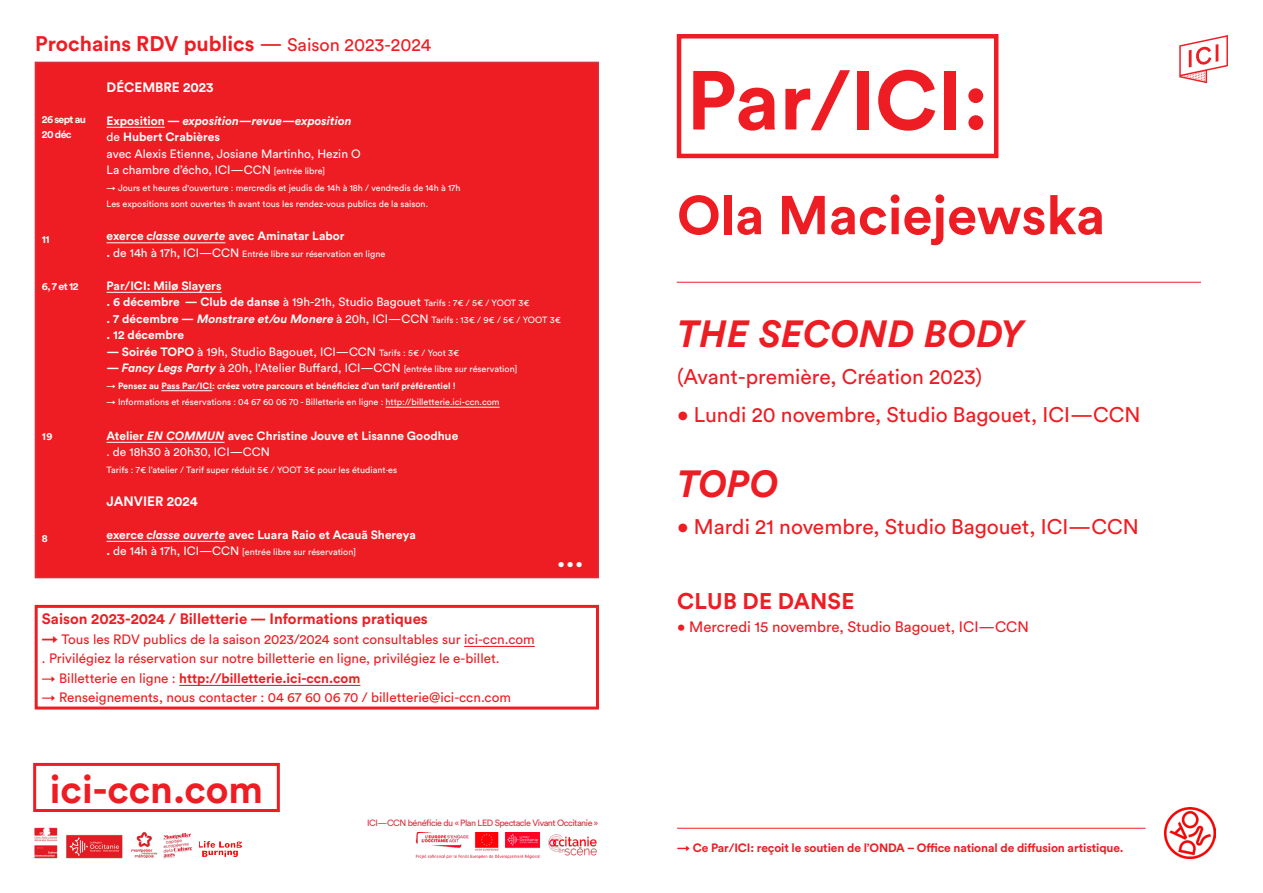
<style>
.page{position:relative;width:1263px;height:893px;background:#fff}
.page>*{position:absolute;margin:0;border:0;box-sizing:border-box;transform-origin:0 0}
.t1{font:700 82.5px "Circular Std";color:#ee1d23}
.t2{font:700 54px "Circular Std";color:#ee1d23}
.t3{font:700 39px "Circular Std";color:#ee1d23}
.t4{font:italic 700 37.5px "Circular Std";letter-spacing:.01em;color:#ee1d23}
.t5{font:700 28.5px "Circular Std";color:#fff}
.t6{font:700 22.5px "Circular Std";letter-spacing:.01em;color:#ee1d23}
.t7{font:21px "Circular Std";color:#ee1d23}
.t8{font:700 21px "Circular Std";color:#ee1d23}
.t9{font:700 15px "Circular Std";color:#ee1d23}
.t10{font:15px "Circular Std";color:#ee1d23}
.t11{font:13.5px/19.5px "Circular Std";color:#ee1d23}
.t12{font:700 13.5px "Circular Std";color:#ee1d23}
.t13{font:700 13.5px "Circular Std";color:#fff}
.t14{font:12px/16.5px "Circular Std";color:#fff}
.t15{font:700 12px/16.5px "Circular Std";color:#fff}
.t16{font:700 12px "Circular Std";letter-spacing:-.01em;color:#ee1d23}
.t17{font:700 10.5px/15px "Circular Std";letter-spacing:-.06em;color:#fff}
.t18{font:9px "Circular Std";color:#fff}
.t19{font:700 9px "Circular Std";color:#fff}
.t20{font:9px "Circular Std";letter-spacing:-.05em;color:#da2f3e}
.s1{font-weight:400}
.s2{font-weight:400;font-size:18px}
.s3{font-weight:700}
.s4{font-weight:700;font-style:italic}
.s5{font-size:9px}
.s6{font-style:italic}
.s7{font-weight:700;font-size:12px}
.s8{font-size:12px}
.s9{font-weight:400;font-size:9px}
.s10{font-weight:700;font-style:italic;font-size:12px}
.s11{font-weight:700;font-size:15px}
</style>
<div class="page">
<div style="left:677px;top:34px;width:321px;height:124px;border:4px solid #ee1d23"></div>
<hr style="left:677px;top:282px;width:524px;height:1px;background:#ee1d23">
<hr style="left:464px;top:646px;width:71px;height:1px;background:#ee1d23">
<hr style="left:179px;top:685px;width:181px;height:1px;background:#ee1d23">
<div style="left:35px;top:605px;width:564px;height:104px;border:3px solid #ee1d23"></div>
<svg style="left:1179px;top:35px;width:49px;height:48px"></svg>
<div style="left:33px;top:763px;width:247px;height:49px;border:3px solid #ee1d23"></div>
<img style="left:34px;top:827px;width:159px;height:32px">
<div style="left:35px;top:62px;width:564px;height:516px;background:#ee1d23;border:2px solid #da2f3e"></div>
<hr style="left:107px;top:127px;width:58px;height:1px;background:#fff">
<hr style="left:107px;top:242px;width:118px;height:1px;background:#fff">
<hr style="left:107px;top:292px;width:115px;height:1px;background:#fff">
<hr style="left:161px;top:390px;width:51px;height:1px;background:#fff">
<hr style="left:386px;top:407px;width:114px;height:1px;background:#fff">
<hr style="left:107px;top:442px;width:118px;height:1px;background:#fff">
<hr style="left:107px;top:541px;width:118px;height:1px;background:#fff">
<img style="left:415px;top:832px;width:182px;height:27px">
<img style="left:200px;top:842px;width:41px;height:15px">
<hr style="left:677px;top:828px;width:468px;height:1px;background:#ee1d23">
<img style="left:1164px;top:808px;width:51px;height:50px">
<p class="t8" style="left:35px;top:30px;width:397px">Prochains RDV publics <span class="s1">—</span> <span class="s2">Saison 2023-2024</span></p>
<p class="t17" style="left:42px;top:112px;width:46px">26 sept au<br>20 déc</p>
<p class="t17" style="left:42px;top:232px;width:9px">11</p>
<p class="t17" style="left:42px;top:278px;width:38px">6, 7 et 12</p>
<p class="t17" style="left:42px;top:428px;width:12px">19</p>
<p class="t17" style="left:42px;top:530px;width:7px">8</p>
<p class="t13" style="left:107px;top:78px;width:108px">DÉCEMBRE 2023</p>
<p class="t14" style="left:107px;top:112px;width:256px"><span class="s3">Exposition —</span> <span class="s4">exposition—revue—exposition </span>de <span class="s3">Hubert Crabières<br></span>avec Alexis Etienne, Josiane Martinho, Hezin O La chambre d’écho, ICI—CCN <span class="s5">[entrée libre]</span></p>
<p class="t18" style="left:107px;top:182px;width:356px">→ Jours et heures d'ouverture : mercredis et jeudis de 14h à 18h / vendredis de 14h à 17h</p>
<p class="t18" style="left:107px;top:199px;width:323px">Les expositions sont ouvertes 1h avant tous les rendez-vous publics de la saison.</p>
<p class="t15" style="left:107px;top:228px;width:239px">exerce <span class="s6">classe ouverte</span> avec Aminatar Labor</p>
<p class="t18" style="left:107px;top:248px;width:280px"><span class="s7">.</span> <span class="s8">de 14h à 17h, ICI—CCN</span> Entrée libre sur réservation en ligne</p>
<p class="t15" style="left:107px;top:277px;width:425px">Par/ICI: Milø Slayers<br>. 6 décembre — Club de danse <span class="s1">à 19h-21h, Studio Bagouet</span> <span class="s9">Tarifs : 7€ / 5€ / YOOT 3€</span></p>
<p class="t18" style="left:107px;top:314px;width:456px"><span class="s7">. 7 décembre —</span> <span class="s10">Monstrare et/ou Monere</span><span class="s8">à 20h, ICI—CCN</span> Tarifs : 13€ / 9€ / 5€ / YOOT 3€</p>
<p class="t15" style="left:107px;top:327px;width:79px">. 12 décembre</p>
<p class="t14" style="left:107px;top:343px;width:354px"><span class="s3">— Soirée TOPO</span> à 19h, Studio Bagouet, ICI—CCN <span class="s5">Tarifs : 5€ / Yoot 3€</span></p>
<p class="t14" style="left:107px;top:360px;width:412px"><span class="s3">—</span> <span class="s4">Fancy Legs Party</span> à 20h, l'Atelier Buffard, ICI—CCN <span class="s5">[entrée libre sur réservation]</span></p>
<p class="t19" style="left:107px;top:380px;width:351px"><span class="s1">→</span> Pensez au Pass Par/ICI: créez votre parcours et bénéficiez d’un tarif préférentiel !</p>
<p class="t18" style="left:107px;top:397px;width:395px">→ Informations et réservations : 04 67 60 06 70 - Billetterie en ligne : http://billetterie.ici-ccn.com</p>
<p class="t15" style="left:107px;top:427px;width:353px">Atelier <span class="s6">EN COMMUN</span> avec Christine Jouve et Lisanne Goodhue <span class="s1">. de 18h30 à 20h30, ICI—CCN</span></p>
<p class="t18" style="left:107px;top:464px;width:292px">Tarifs : 7€ l’atelier / Tarif super réduit 5€ / YOOT 3€ pour les étudiant·es</p>
<p class="t13" style="left:107px;top:492px;width:93px">JANVIER 2024</p>
<p class="t15" style="left:107px;top:526px;width:311px">exerce <span class="s6">classe ouverte</span> avec Luara Raio et Acauã Shereya</p>
<p class="t18" style="left:107px;top:547px;width:251px"><span class="s7">.</span> <span class="s8">de 14h à 17h, ICI—CCN</span> [entrée libre sur réservation]</p>
<p class="t5" style="left:557px;top:539px;width:28px">...</p>
<p class="t9" style="left:42px;top:609px;width:387px">Saison 2023-2024 / Billetterie — Informations pratiques</p>
<p class="t11" style="left:42px;top:629px;width:494px"><span class="s11">→</span> Tous les RDV publics de la saison 2023/2024 sont consultables sur ici-ccn.com . Privilégiez la réservation sur notre billetterie en ligne, privilégiez le e-billet.</p>
<p class="t12" style="left:42px;top:669px;width:320px"><span class="s1">→ Billetterie en ligne :</span> http://billetterie.ici-ccn.com</p>
<p class="t11" style="left:42px;top:688px;width:470px">→ Renseignements, nous contacter : 04 67 60 06 70 / billetterie@ici-ccn.com</p>
<p class="t3" style="left:50px;top:764px;width:215px">ici-ccn.com</p>
<p class="t20" style="left:367px;top:818px;width:233px">ICI—CCN bénéficie du « Plan LED Spectacle Vivant Occitanie »</p>
<p class="t1" style="left:687px;top:47px;width:304px">Par/ICI:</p>
<p class="t2" style="left:677px;top:180px;width:429px">Ola Maciejewska</p>
<p class="t4" style="left:677px;top:309px;width:348px">THE SECOND BODY</p>
<p class="t7" style="left:677px;top:364px;width:307px">(Avant-première, Création 2023)</p>
<p class="t7" style="left:677px;top:402px;width:465px">• Lundi 20 novembre, Studio Bagouet, ICI—CCN</p>
<p class="t4" style="left:677px;top:459px;width:103px">TOPO</p>
<p class="t7" style="left:677px;top:514px;width:463px">• Mardi 21 novembre, Studio Bagouet, ICI—CCN</p>
<p class="t6" style="left:677px;top:587px;width:179px">CLUB DE DANSE</p>
<p class="t10" style="left:677px;top:617px;width:353px">• Mercredi 15 novembre, Studio Bagouet, ICI—CCN</p>
<p class="t16" style="left:677px;top:840px;width:448px">→ Ce Par/ICI: reçoit le soutien de l’ONDA – Office national de diffusion artistique.</p>
</div>
